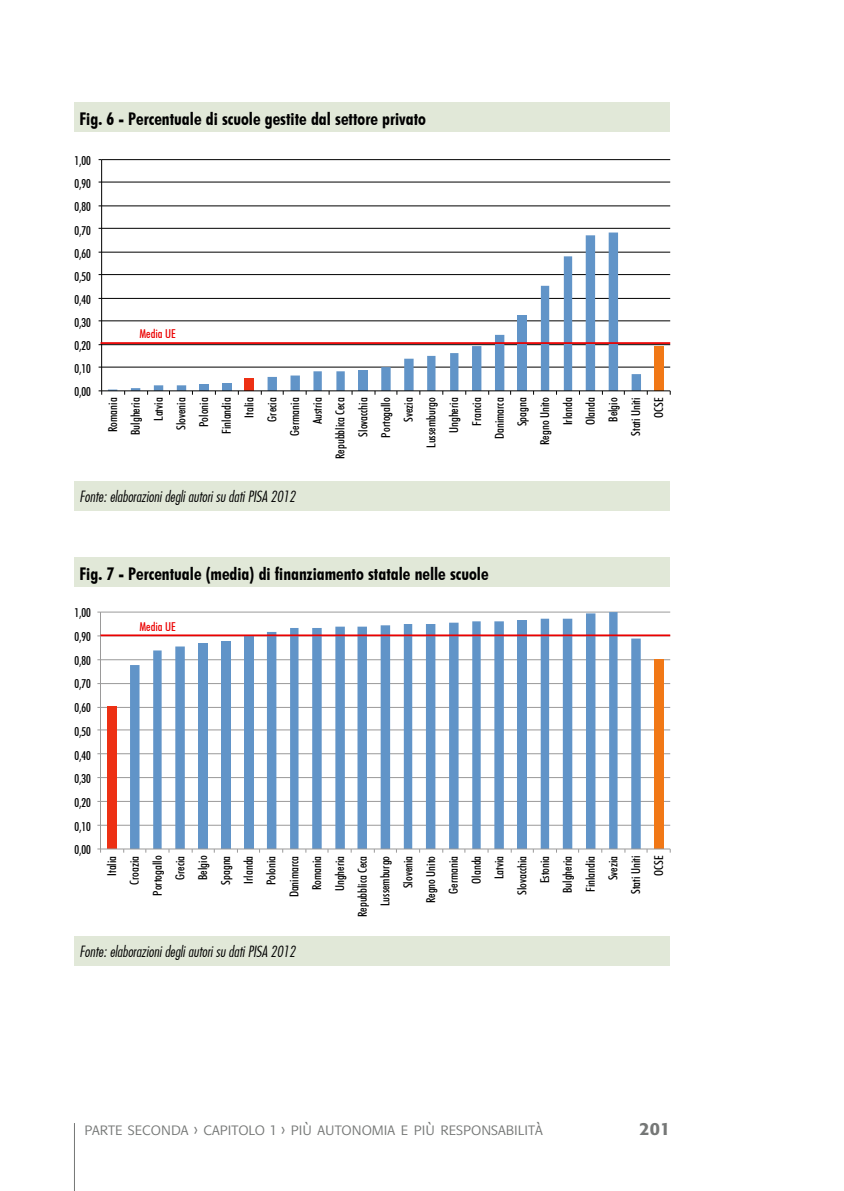
<style>
.page{position:relative;width:844px;height:1191px;background:#fff}
.page>*{position:absolute;margin:0;border:0;box-sizing:border-box;transform-origin:0 0}
.t1{font:700 condensed 17.5px "Futura BT";color:#000}
.t2{font:17.5px "Formata Light SC";color:#757776}
.t3{font:500 17.5px "Formata";color:#757776}
.t4{font:14.88px "Futura Lt Cn BT Italic";color:#000}
.t5{font:500 condensed 12.25px/22.8px "Futura BT";color:#000;text-align:right}
.t6{font:500 condensed 12.25px "Futura BT";color:#eb0000}
</style>
<div class="page">
<hr style="left:74px;top:1123px;width:1px;height:68px;background:#757776">
<hr style="left:102px;top:367px;width:568px;height:1px;background:#000">
<hr style="left:102px;top:344px;width:568px;height:1px;background:#000">
<hr style="left:102px;top:320px;width:568px;height:1px;background:#000">
<hr style="left:102px;top:298px;width:568px;height:1px;background:#000">
<hr style="left:102px;top:274px;width:568px;height:1px;background:#000">
<hr style="left:102px;top:252px;width:568px;height:1px;background:#000">
<hr style="left:102px;top:228px;width:568px;height:1px;background:#000">
<hr style="left:102px;top:206px;width:568px;height:1px;background:#000">
<hr style="left:102px;top:182px;width:568px;height:1px;background:#000">
<hr style="left:102px;top:159px;width:568px;height:1px;background:#000">
<div style="left:654px;top:346px;width:9px;height:45px;background:#f17816"></div>
<svg style="left:108px;top:232px;width:532px;height:158px"></svg>
<hr style="left:101px;top:160px;width:1px;height:231px;background:#000">
<hr style="left:102px;top:390px;width:568px;height:1px;background:#000">
<hr style="left:100px;top:342px;width:570px;height:2px;background:#eb0000">
<div style="left:74px;top:102px;width:596px;height:29px;background:#e1e8d8"></div>
<div style="left:74px;top:481px;width:596px;height:30px;background:#e1e8d8"></div>
<hr style="left:100px;top:825px;width:570px;height:1px;background:#9a9999">
<hr style="left:100px;top:801px;width:570px;height:1px;background:#9a9999">
<hr style="left:100px;top:777px;width:570px;height:1px;background:#9a9999">
<hr style="left:100px;top:753px;width:570px;height:1px;background:#9a9999">
<hr style="left:100px;top:729px;width:570px;height:1px;background:#9a9999">
<hr style="left:100px;top:707px;width:570px;height:1px;background:#9a9999">
<hr style="left:100px;top:683px;width:570px;height:1px;background:#9a9999">
<hr style="left:100px;top:659px;width:570px;height:1px;background:#9a9999">
<hr style="left:100px;top:612px;width:570px;height:1px;background:#9a9999">
<div style="left:107px;top:706px;width:9px;height:143px;background:#ed3014"></div>
<div style="left:654px;top:659px;width:9px;height:190px;background:#f17816"></div>
<svg style="left:130px;top:612px;width:510px;height:236px"></svg>
<hr style="left:100px;top:612px;width:1px;height:237px;background:#9a9999">
<hr style="left:100px;top:848px;width:570px;height:1px;background:#9a9999">
<hr style="left:100px;top:634px;width:570px;height:2px;background:#eb0000">
<div style="left:74px;top:557px;width:596px;height:29px;background:#e1e8d8"></div>
<div style="left:74px;top:936px;width:596px;height:30px;background:#e1e8d8"></div>
<h1 class="t1" style="left:79px;top:108px;width:348px">Fig. 6 - Percentuale di scuole gestite dal settore privato</h1>
<p class="t5" style="left:74px;top:149px;width:18px">1,00</p>
<p class="t5" style="left:74px;top:172px;width:18px">0,90</p>
<p class="t5" style="left:74px;top:196px;width:18px">0,80</p>
<p class="t5" style="left:74px;top:219px;width:18px">0,70</p>
<p class="t5" style="left:74px;top:242px;width:18px">0,60</p>
<p class="t5" style="left:74px;top:265px;width:18px">0,50</p>
<p class="t5" style="left:74px;top:288px;width:18px">0,40</p>
<p class="t5" style="left:74px;top:311px;width:18px">0,30</p>
<p class="t5" style="left:74px;top:334px;width:18px">0,20</p>
<p class="t5" style="left:74px;top:357px;width:18px">0,10</p>
<p class="t5" style="left:74px;top:381px;width:18px">0,00</p>
<p class="t6" style="left:139px;top:326px;width:38px">Media UE</p>
<p class="t5" style="left:101px;top:459px;width:63px;rotate:-90deg">Romania<br>Bulgheria<br>Latvia<br>Slovenia<br>Polonia<br>Finlandia<br>Italia<br>Grecia<br>Germania<br>Austria<br>Repubblica Ceca<br>Slovacchia<br>Portogallo<br>Svezia<br>Lussemburgo<br>Ungheria<br>Francia<br>Danimarca<br>Spagna<br>Regno Unito<br>Irlanda<br>Olanda<br>Belgio<br>Stati Uniti<br>OCSE</p>
<p class="t4" style="left:79px;top:487px;width:217px">Fonte: elaborazioni degli autori su dati PISA 2012</p>
<h1 class="t1" style="left:79px;top:563px;width:410px">Fig. 7 - Percentuale (media) di finanziamento statale nelle scuole</h1>
<p class="t5" style="left:74px;top:601px;width:18px">1,00</p>
<p class="t5" style="left:74px;top:625px;width:18px">0,90</p>
<p class="t5" style="left:74px;top:649px;width:18px">0,80</p>
<p class="t5" style="left:74px;top:672px;width:18px">0,70</p>
<p class="t5" style="left:74px;top:696px;width:18px">0,60</p>
<p class="t5" style="left:74px;top:720px;width:18px">0,50</p>
<p class="t5" style="left:74px;top:743px;width:18px">0,40</p>
<p class="t5" style="left:74px;top:767px;width:18px">0,30</p>
<p class="t5" style="left:74px;top:791px;width:18px">0,20</p>
<p class="t5" style="left:74px;top:814px;width:18px">0,10</p>
<p class="t5" style="left:74px;top:838px;width:18px">0,00</p>
<p class="t6" style="left:139px;top:619px;width:38px">Media UE</p>
<p class="t5" style="left:100px;top:917px;width:63px;rotate:-90deg">Italia<br>Croazia<br>Portogallo<br>Grecia<br>Belgio<br>Spagna<br>Irlanda<br>Polonia<br>Danimarca<br>Romania<br>Ungheria<br>Repubblica Ceca<br>Lussemburgo<br>Slovenia<br>Regno Unito<br>Germania<br>Olanda<br>Latvia<br>Slovacchia<br>Estonia<br>Bulgheria<br>Finlandia<br>Svezia<br>Stati Uniti<br>OCSE</p>
<p class="t4" style="left:79px;top:942px;width:217px">Fonte: elaborazioni degli autori su dati PISA 2012</p>
<h1 class="t2" style="left:84px;top:1118px;width:459px">parte seconda › capitolo 1 › più autonomia e più responsabilità</h1>
<h1 class="t3" style="left:639px;top:1118px;width:32px">201</h1>
</div>
